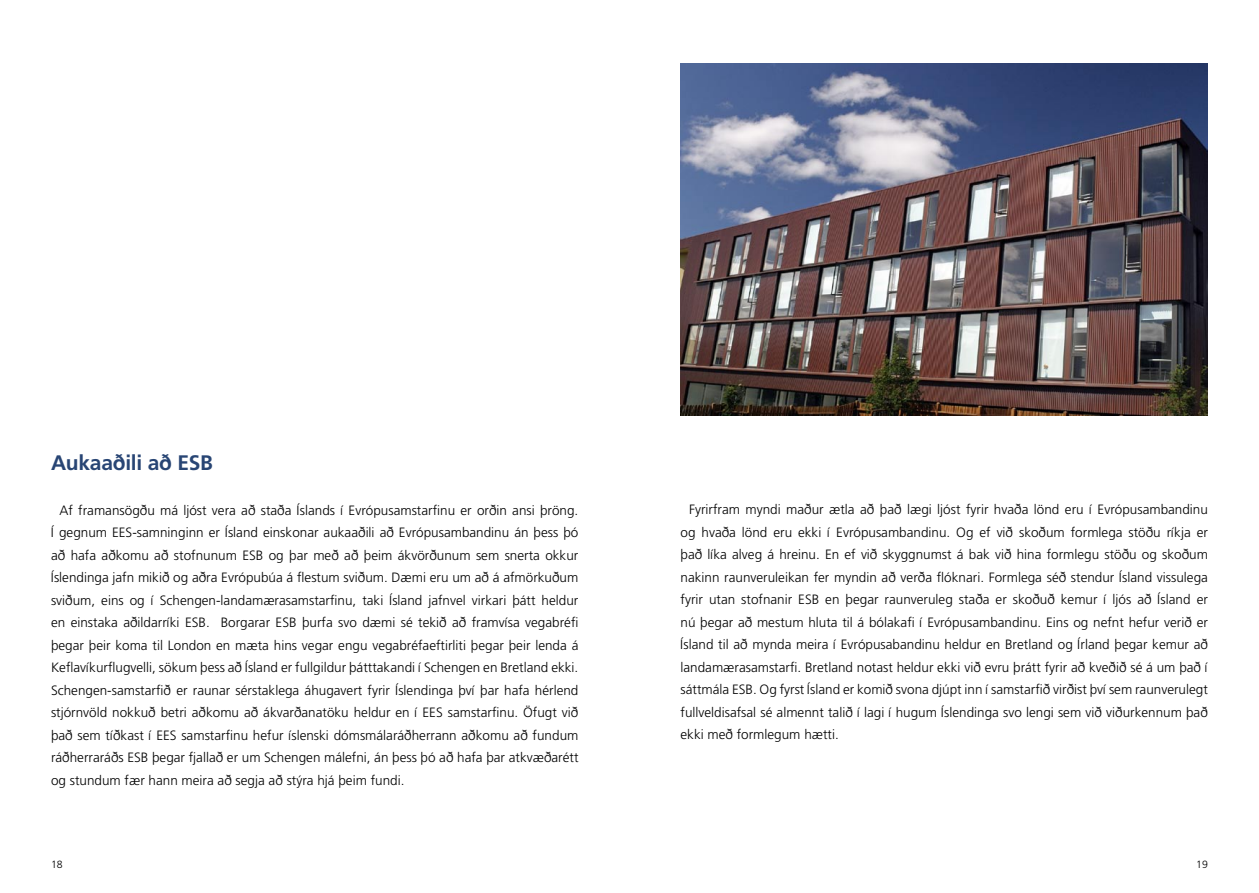
<style>
.page{position:relative;width:1259px;height:893px;background:#fff}
.page>*{position:absolute;margin:0;border:0;box-sizing:border-box;transform-origin:0 0}
.t1{font:700 21px "Frutiger";letter-spacing:-.01em;color:#284574}
.t2{font:300 13.5px/22.5px "Frutiger";color:#000;text-align:justify}
.t3{font:300 10.5px "Frutiger";color:#000}
</style>
<div class="page">
<img style="left:680px;top:64px;width:528px;height:351px">
<h1 class="t1" style="left:51px;top:450px;width:163px">Aukaaðili að ESB</h1>
<p class="t2" style="left:51px;top:499px;width:529px;text-indent:9px">Af framansögðu má ljóst vera að staða Íslands í Evrópusamstarfinu er orðin ansi þröng.<br>Í gegnum EES-samninginn er Ísland einskonar aukaaðili að Evrópusambandinu án þess þó að hafa aðkomu að stofnunum ESB og þar með að þeim ákvörðunum sem snerta okkur Íslendinga jafn mikið og aðra Evrópubúa á flestum sviðum. Dæmi eru um að á afmörkuðum sviðum, eins og í Schengen-landamærasamstarfinu, taki Ísland jafnvel virkari þátt heldur en einstaka aðildarríki ESB. Borgarar ESB þurfa svo dæmi sé tekið að framvísa vegabréfi þegar þeir koma til London en mæta hins vegar engu vegabréfaeftirliti þegar þeir lenda á Keflavíkurflugvelli, sökum þess að Ísland er fullgildur þátttakandi í Schengen en Bretland ekki.<br>Schengen-samstarfið er raunar sérstaklega áhugavert fyrir Íslendinga því þar hafa hérlend stjórnvöld nokkuð betri aðkomu að ákvarðanatöku heldur en í EES samstarfinu. Öfugt við það sem tíðkast í EES samstarfinu hefur íslenski dómsmálaráðherrann aðkomu að fundum ráðherraráðs ESB þegar fjallað er um Schengen málefni, án þess þó að hafa þar atkvæðarétt og stundum fær hann meira að segja að stýra hjá þeim fundi.</p>
<p class="t2" style="left:680px;top:498px;width:529px;text-indent:9px">Fyrirfram myndi maður ætla að það lægi ljóst fyrir hvaða lönd eru í Evrópusambandinu og hvaða lönd eru ekki í Evrópusambandinu. Og ef við skoðum formlega stöðu ríkja er það líka alveg á hreinu. En ef við skyggnumst á bak við hina formlegu stöðu og skoðum nakinn raunveruleikan fer myndin að verða flóknari. Formlega séð stendur Ísland vissulega fyrir utan stofnanir ESB en þegar raunveruleg staða er skoðuð kemur í ljós að Ísland er nú þegar að mestum hluta til á bólakafi í Evrópusambandinu. Eins og nefnt hefur verið er Ísland til að mynda meira í Evrópusabandinu heldur en Bretland og Írland þegar kemur að landamærasamstarfi. Bretland notast heldur ekki við evru þrátt fyrir að kveðið sé á um það í sáttmála ESB. Og fyrst Ísland er komið svona djúpt inn í samstarfið virðist því sem raunverulegt fullveldisafsal sé almennt talið í lagi í hugum Íslendinga svo lengi sem við viðurkennum það ekki með formlegum hætti.</p>
<p class="t3" style="left:51px;top:859px;width:13px">18</p>
<p class="t3" style="left:1196px;top:859px;width:13px">19</p>
</div>
